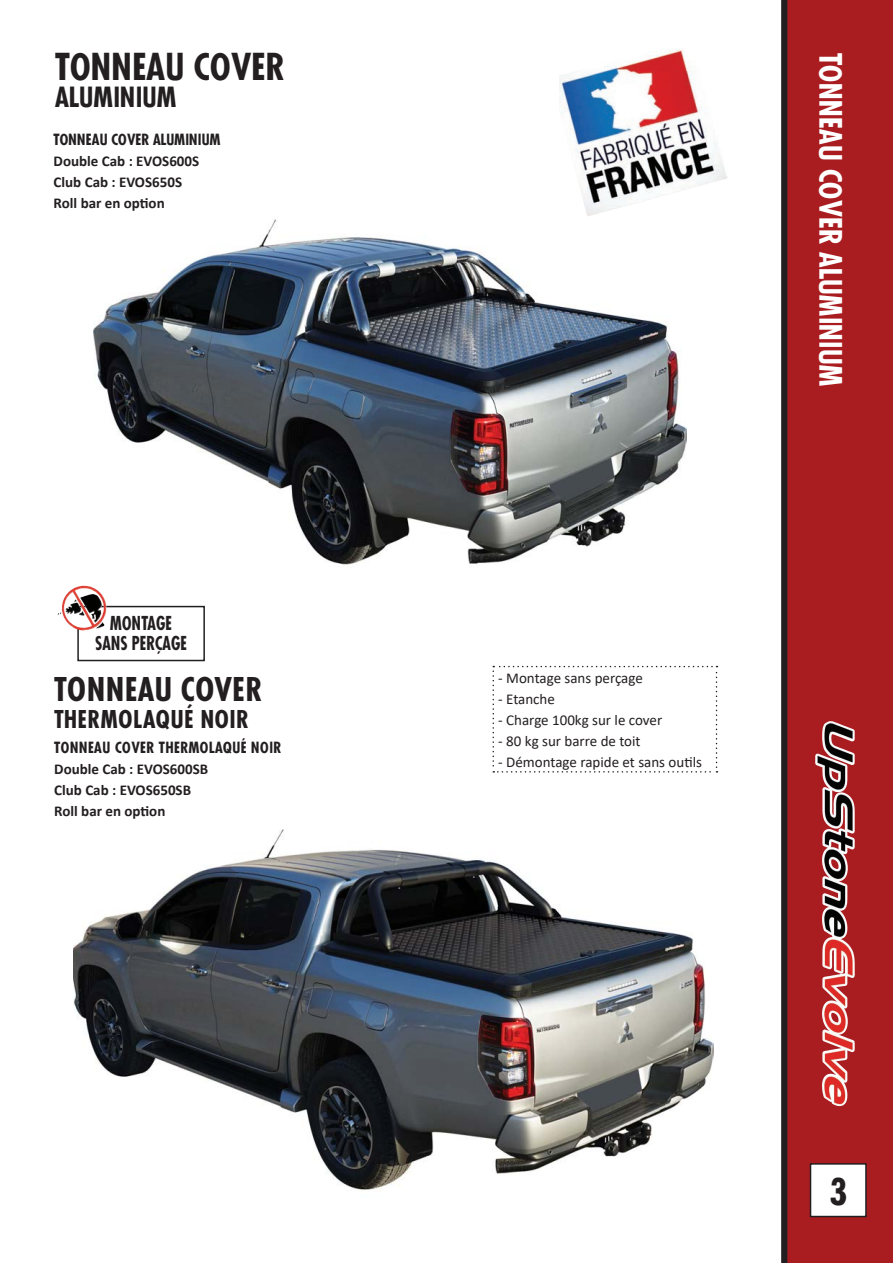
<style>
.page{position:relative;width:893px;height:1263px;background:#fff}
.page>*{position:absolute;margin:0;border:0;box-sizing:border-box;transform-origin:0 0}
.t1{font:700 condensed 36px "Futura";color:#231f20}
.t2{font:700 36px "Futura Condensed PT";letter-spacing:.01em;color:#231f20}
.t3{font:700 condensed 30px "Futura";color:#fff}
.t4{font:700 27px "Futura Condensed PT";letter-spacing:.01em;color:#231f20}
.t5{font:700 condensed 27px "Futura";color:#231f20}
.t6{font:700 condensed 18.6px "Futura";color:#231f20;scale:.88 1}
.t7{font:700 15px "Calibri";color:#231f20}
.t8{font:15px "Calibri";color:#231f20}
.t9{font:700 condensed 15px "Futura";letter-spacing:.025em;color:#231f20}
.t10{font:700 condensed 15px "Futura";color:#231f20}
</style>
<div class="page">
<svg style="left:787px;top:0;width:106px;height:1263px;background:#a82226"></svg>
<img style="left:94px;top:219px;width:593px;height:395px">
<svg style="left:492px;top:666px;width:225px;height:107px"></svg>
<img style="left:73px;top:829px;width:641px;height:361px">
<img style="left:822px;top:721px;width:33px;height:44px">
<div style="left:781px;top:0;width:6px;height:1263px;background:#231f20"></div>
<img style="left:560px;top:49px;width:167px;height:173px">
<div style="left:77px;top:606px;width:128px;height:55px;border:2px solid #231f20"></div>
<svg style="left:55px;top:612px;width:42px;height:15px"></svg>
<div style="left:54px;top:612px;width:44px;height:16px;border:2px solid #fff;border-radius:8px"></div>
<img style="left:62px;top:586px;width:22px;height:23px">
<div style="left:810px;top:1164px;width:56px;height:52px;background:#fff"></div>
<div style="left:810px;top:1163px;width:57px;height:54px;border:2px solid #231f20"></div>
<p class="t1" style="left:55px;top:44px;width:231px">TONNEAU COVER</p>
<p class="t5" style="left:55px;top:80px;width:123px">ALUMINIUM</p>
<p class="t10" style="left:54px;top:129px;width:169px">TONNEAU COVER ALUMINIUM</p>
<p class="t7" style="left:54px;top:150px;width:147px">Double Cab : EVOS600S</p>
<p class="t7" style="left:54px;top:171px;width:130px">Club Cab : EVOS650S</p>
<p class="t7" style="left:54px;top:192px;width:113px">Roll bar en option</p>
<p class="t6" style="left:110px;top:611px;width:71px">MONTAGE</p>
<p class="t6" style="left:95px;top:631px;width:106px">SANS PERÇAGE</p>
<p class="t2" style="left:54px;top:669px;width:209px">TONNEAU COVER</p>
<p class="t4" style="left:54px;top:704px;width:196px">THERMOLAQUÉ NOIR</p>
<p class="t9" style="left:54px;top:737px;width:229px">TONNEAU COVER THERMOLAQUÉ NOIR</p>
<p class="t7" style="left:54px;top:758px;width:156px">Double Cab : EVOS600SB</p>
<p class="t7" style="left:54px;top:779px;width:138px">Club Cab : EVOS650SB</p>
<p class="t7" style="left:54px;top:800px;width:113px">Roll bar en option</p>
<p class="t8" style="left:498px;top:667px;width:146px">- Montage sans perçage</p>
<p class="t8" style="left:498px;top:688px;width:58px">- Etanche</p>
<p class="t8" style="left:498px;top:709px;width:166px">- Charge 100kg sur le cover</p>
<p class="t8" style="left:498px;top:730px;width:144px">- 80 kg sur barre de toit</p>
<p class="t8" style="left:498px;top:751px;width:205px">- Démontage rapide et sans outils</p>
<p class="t3" style="left:850px;top:53px;width:336px;rotate:90deg">TONNEAU COVER ALUMINIUM</p>
<p class="t1" style="left:829px;top:1168px;width:19px">3</p>
</div>
